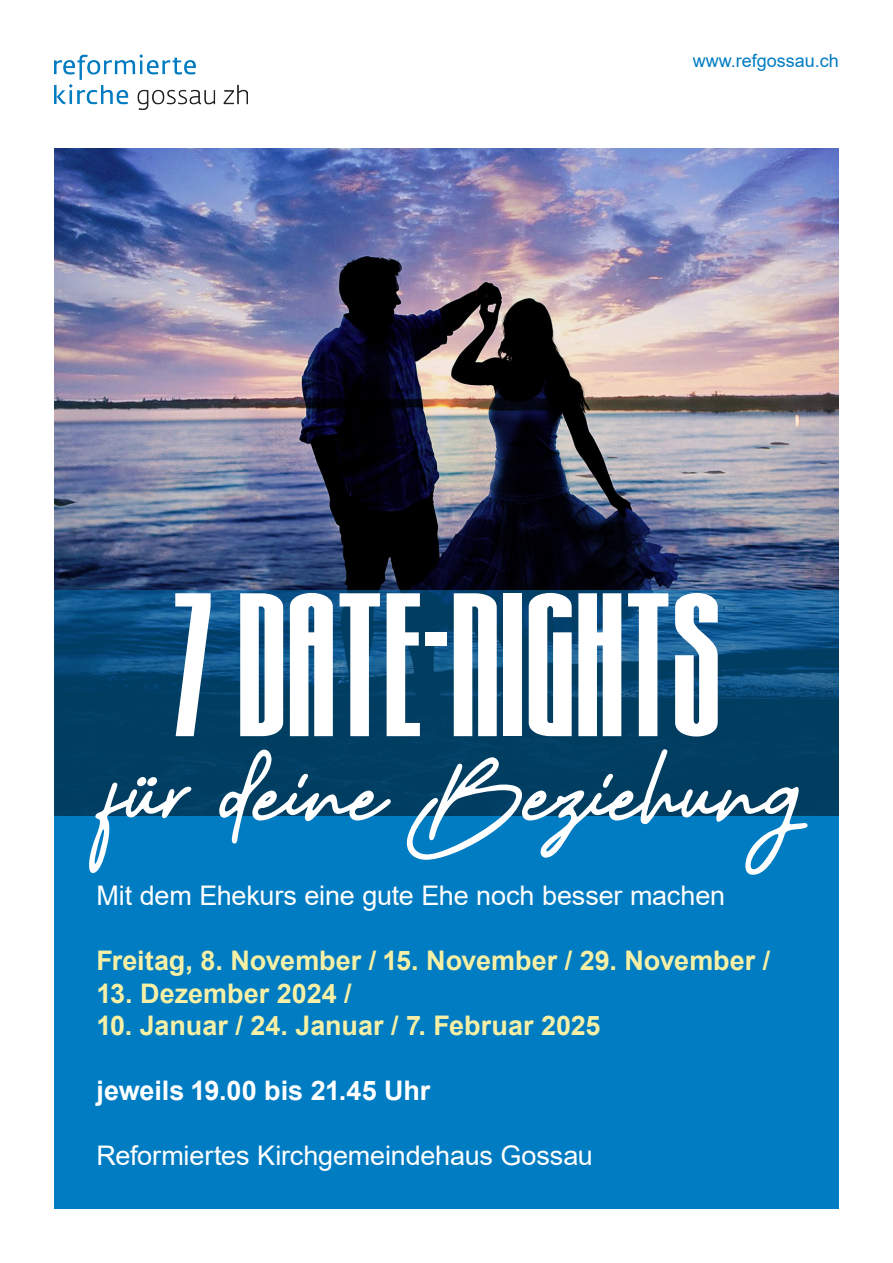
<style>
.page{position:relative;width:893px;height:1263px;background:#fff}
.page>*{position:absolute;margin:0;border:0;box-sizing:border-box;transform-origin:0 0}
.t1{font:186px "Turb 0 lence";color:#fff}
.t2{font:154.5px "Better Yesterday italic";color:#fff}
.t3{font:700 27px "Arial";color:#f5f0a6}
.t4{font:27px "Arial";letter-spacing:-.005em;color:#fff}
.t5{font:700 27px "Arial";letter-spacing:-.005em;color:#fff}
.t6{font:18px "Arial";color:#007cc2}
</style>
<div class="page">
<img style="left:54px;top:149px;width:785px;height:441px">
<div style="left:54px;top:816px;width:785px;height:393px;background:#007cc2"></div>
<img style="left:54px;top:54px;width:193px;height:56px">
<svg style="left:54px;top:590px;width:785px;height:226px;fill:#013e62"></svg>
<p class="t6" style="left:693px;top:48px;width:148px">www.refgossau.ch</p>
<p class="t1" style="left:172px;top:568px;width:551px">7 DATE-NIGHTS</p>
<p class="t2" style="left:96px;top:721px;width:702px">für deine Beziehung</p>
<p class="t4" style="left:97px;top:877px;width:630px">Mit dem Ehekurs eine gute Ehe noch besser machen</p>
<p class="t3" style="left:97px;top:942px;width:675px">Freitag, 8. November / 15. November / 29. November /</p>
<p class="t3" style="left:97px;top:974px;width:257px">13. Dezember 2024 /</p>
<p class="t3" style="left:97px;top:1006px;width:505px">10. Januar / 24. Januar / 7. Februar 2025</p>
<p class="t5" style="left:97px;top:1071px;width:335px">jeweils 19.00 bis 21.45 Uhr</p>
<p class="t4" style="left:97px;top:1136px;width:498px">Reformiertes Kirchgemeindehaus Gossau</p>
</div>
